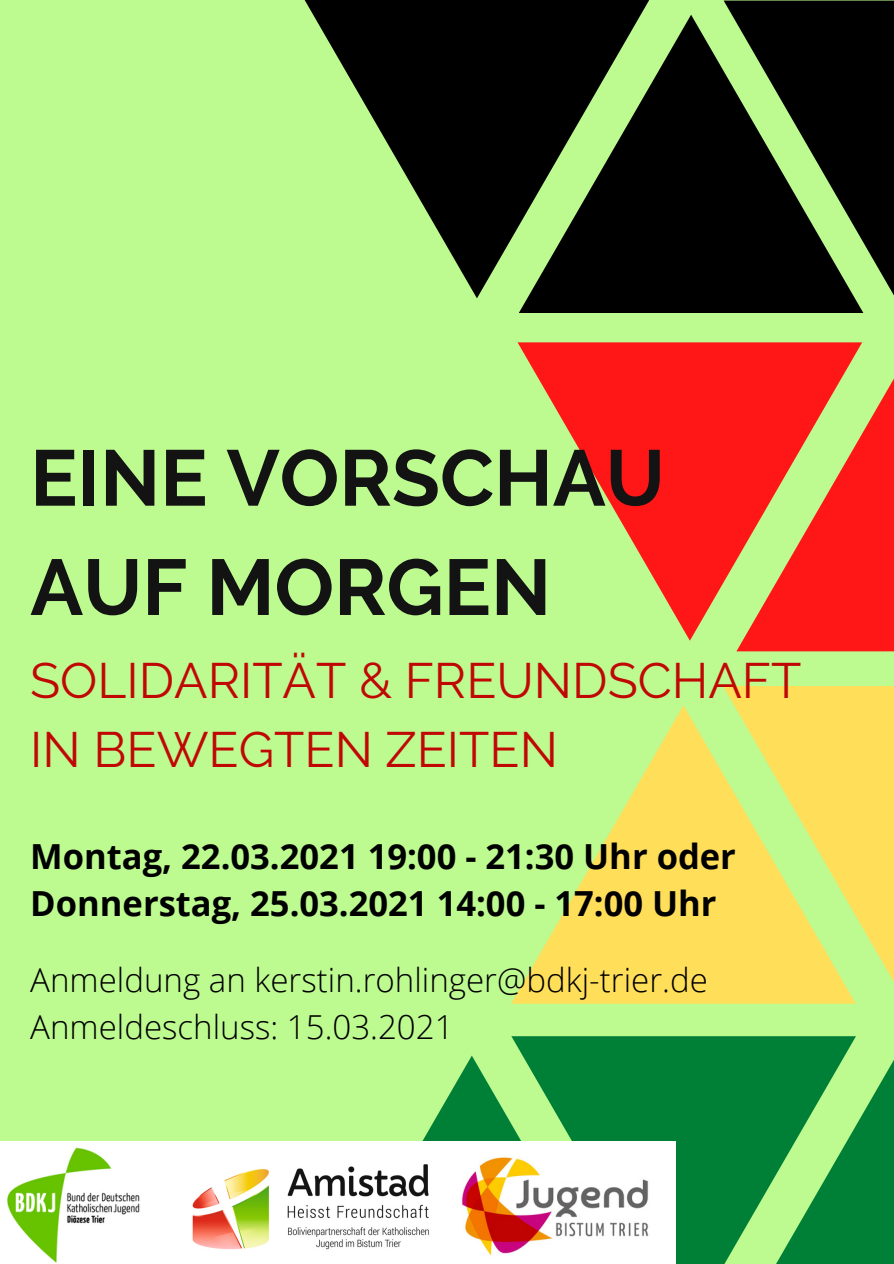
<style>
.page{position:relative;width:894px;height:1264px;background:#fff}
.page>*{position:absolute;margin:0;border:0;box-sizing:border-box;transform-origin:0 0}
.t1{font:700 78.75px/109.2px "Raleway";color:#131313}
.t2{font:49.5px/68.7px "Raleway";color:#c00704}
.t3{font:700 34.5px "Open Sans";color:#000}
.t4{font:300 33px "Open Sans";color:#000}
</style>
<div class="page">
<div style="left:0;top:0;width:893px;height:1263px;background:#bdfa90"></div>
<svg style="left:304px;top:0;width:345px;height:298px;fill:#000"></svg>
<div style="left:723px;top:1px;width:170px;height:298px;background:#000"></div>
<svg style="left:517px;top:342px;width:344px;height:298px;fill:#ff1616"></svg>
<div style="left:722px;top:686px;width:171px;height:298px;background:#ffde59"></div>
<svg style="left:518px;top:15px;width:345px;height:298px;fill:#000"></svg>
<svg style="left:736px;top:353px;width:157px;height:298px;fill:#ff1616"></svg>
<svg style="left:511px;top:705px;width:344px;height:298px;fill:#ffde59"></svg>
<div style="left:511px;top:1036px;width:344px;height:227px;background:#008037"></div>
<svg style="left:422px;top:1055px;width:222px;height:86px;fill:#008037"></svg>
<svg style="left:723px;top:1056px;width:170px;height:207px;fill:#008037"></svg>
<img style="left:452px;top:1141px;width:223px;height:122px">
<img style="left:169px;top:1141px;width:283px;height:122px">
<img style="left:0;top:1141px;width:169px;height:122px">
<p class="t1" style="left:30px;top:423px;width:636px">EINE VORSCHAU<br>AUF MORGEN</p>
<p class="t2" style="left:30px;top:646px;width:772px">SOLIDARITÄT &amp; FREUNDSCHAFT<br>IN BEWEGTEN ZEITEN</p>
<p class="t3" style="left:30px;top:832px;width:707px">Montag, 22.03.2021 19:00 - 21:30 Uhr oder</p>
<p class="t3" style="left:30px;top:879px;width:687px">Donnerstag, 25.03.2021 14:00 - 17:00 Uhr</p>
<p class="t4" style="left:30px;top:957px;width:679px">Anmeldung an kerstin.rohlinger@bdkj-trier.de</p>
<p class="t4" style="left:30px;top:1003px;width:424px">Anmeldeschluss: 15.03.2021</p>
</div>
